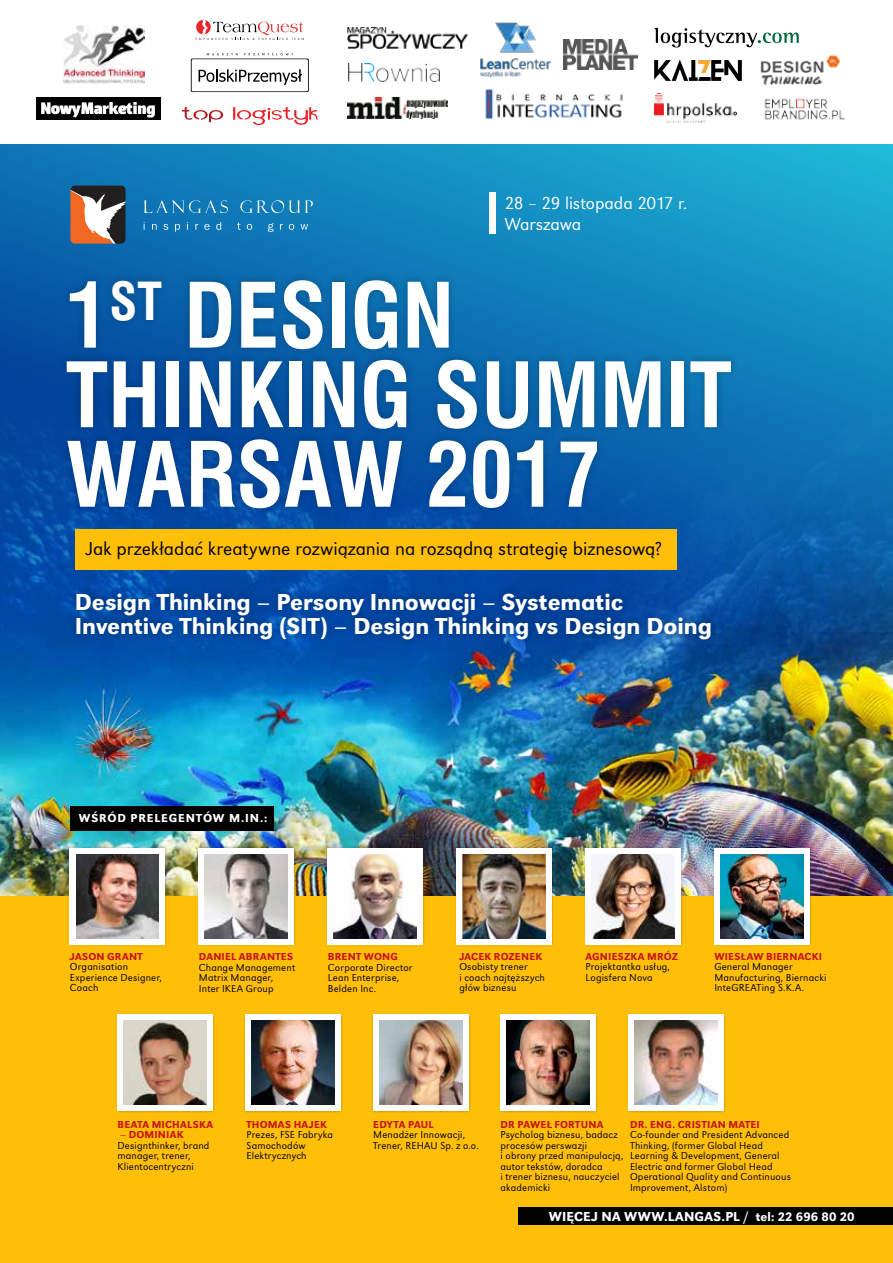
<style>
.page{position:relative;width:893px;height:1263px;background:#fff}
.page>*{position:absolute;margin:0;border:0;box-sizing:border-box;transform-origin:0 0}
.t1{font:700 82.5px/79.5px "Swis 721 Cn PL";color:#fff}
.t2{font:500 24px/24px "URW Grotesk TOT";letter-spacing:-.005em;color:#fff}
.t3{font:300 19.5px "URW Grotesk TOT";letter-spacing:-.005em;color:#000}
.t4{font:300 18px/21px "URW Grotesk TOT";letter-spacing:-.005em;color:#fff}
.t5{font:500 13.5px "URW Grotesk TOT";letter-spacing:.02em;color:#fff}
.t6{font:500 12px "URW Grotesk TOT";letter-spacing:.075em;color:#fff}
.t7{font:300 10.5px/10.5px "URW Grotesk TOT";letter-spacing:.015em;color:#000}
.t8{font:500 10.5px "URW Grotesk TOT";letter-spacing:.02em;color:#c61712}
.s1{font-size:12.75px}
</style>
<div class="page">
<img style="left:0;top:685px;width:893px;height:211px">
<img style="left:0;top:631px;width:893px;height:54px">
<svg style="left:0;top:144px;width:893px;height:487px;background:#0e77b6"></svg>
<div style="left:0;top:896px;width:893px;height:367px;background:#ffbe08"></div>
<div style="left:59px;top:272px;width:680px;height:244px;background:#000;opacity:.25"></div>
<div style="left:519px;top:1208px;width:374px;height:17px;background:#000"></div>
<div style="left:489px;top:192px;width:6px;height:41px;background:#fff"></div>
<svg style="left:70px;top:186px;width:56px;height:58px"></svg>
<svg style="left:144px;top:200px;width:84px;height:13px"></svg>
<svg style="left:240px;top:200px;width:73px;height:13px"></svg>
<svg style="left:152px;top:224px;width:5px;height:6px"></svg>
<svg style="left:163px;top:224px;width:5px;height:6px"></svg>
<svg style="left:175px;top:224px;width:5px;height:8px"></svg>
<svg style="left:195px;top:224px;width:3px;height:6px"></svg>
<svg style="left:204px;top:224px;width:6px;height:6px"></svg>
<svg style="left:216px;top:222px;width:5px;height:8px"></svg>
<svg style="left:237px;top:223px;width:4px;height:7px"></svg>
<svg style="left:247px;top:224px;width:5px;height:6px"></svg>
<svg style="left:268px;top:223px;width:6px;height:9px"></svg>
<svg style="left:280px;top:224px;width:3px;height:6px"></svg>
<svg style="left:289px;top:224px;width:5px;height:6px"></svg>
<svg style="left:300px;top:224px;width:8px;height:6px"></svg>
<svg style="left:654px;top:60px;width:88px;height:21px"></svg>
<img style="left:348px;top:97px;width:99px;height:22px">
<div style="left:69px;top:585px;width:649px;height:61px;background:#000;opacity:.37"></div>
<div style="left:75px;top:529px;width:601px;height:41px;background:#ffbe08"></div>
<img style="left:64px;top:26px;width:81px;height:58px">
<svg style="left:191px;top:53px;width:118px;height:39px"></svg>
<img style="left:348px;top:27px;width:120px;height:21px">
<img style="left:485px;top:89px;width:138px;height:30px">
<img style="left:480px;top:23px;width:71px;height:54px">
<svg style="left:654px;top:28px;width:145px;height:20px"></svg>
<div style="left:68px;top:846px;width:100px;height:100px;background:#000;opacity:.2"></div>
<div style="left:70px;top:848px;width:95px;height:96px;background:#fff"></div>
<img style="left:76px;top:854px;width:83px;height:84px">
<div style="left:197px;top:846px;width:100px;height:100px;background:#000;opacity:.2"></div>
<div style="left:199px;top:848px;width:95px;height:96px;background:#fff"></div>
<img style="left:205px;top:854px;width:83px;height:84px">
<div style="left:326px;top:846px;width:99px;height:100px;background:#000;opacity:.2"></div>
<div style="left:328px;top:848px;width:95px;height:96px;background:#fff"></div>
<img style="left:334px;top:854px;width:82px;height:84px">
<div style="left:499px;top:1013px;width:99px;height:100px;background:#000;opacity:.2"></div>
<div style="left:501px;top:1014px;width:95px;height:97px;background:#fff"></div>
<img style="left:507px;top:1021px;width:83px;height:84px">
<div style="left:627px;top:1013px;width:99px;height:100px;background:#e3a907"></div>
<div style="left:628px;top:1014px;width:96px;height:97px;background:#fff"></div>
<img style="left:635px;top:1021px;width:82px;height:84px">
<div style="left:455px;top:846px;width:99px;height:100px;background:#000;opacity:.2"></div>
<div style="left:457px;top:848px;width:95px;height:96px;background:#fff"></div>
<img style="left:463px;top:854px;width:83px;height:84px">
<div style="left:116px;top:1013px;width:99px;height:100px;background:#e3a907"></div>
<div style="left:117px;top:1014px;width:96px;height:97px;background:#fff"></div>
<img style="left:124px;top:1021px;width:83px;height:84px">
<div style="left:584px;top:846px;width:99px;height:100px;background:#000;opacity:.2"></div>
<div style="left:585px;top:848px;width:96px;height:96px;background:#fff"></div>
<img style="left:592px;top:854px;width:82px;height:84px">
<div style="left:713px;top:846px;width:99px;height:100px;background:#000;opacity:.2"></div>
<div style="left:714px;top:848px;width:96px;height:96px;background:#fff"></div>
<img style="left:720px;top:854px;width:83px;height:84px">
<div style="left:244px;top:1013px;width:99px;height:100px;background:#000;opacity:.2"></div>
<div style="left:245px;top:1014px;width:95px;height:97px;background:#fff"></div>
<img style="left:251px;top:1021px;width:83px;height:84px">
<div style="left:371px;top:1013px;width:100px;height:100px;background:#000;opacity:.2"></div>
<div style="left:373px;top:1014px;width:95px;height:97px;background:#fff"></div>
<img style="left:379px;top:1021px;width:83px;height:84px">
<div style="left:70px;top:806px;width:204px;height:24px;background:#000"></div>
<svg style="left:182px;top:107px;width:41px;height:15px"></svg>
<svg style="left:233px;top:107px;width:85px;height:18px"></svg>
<img style="left:348px;top:63px;width:92px;height:19px">
<img style="left:564px;top:40px;width:74px;height:29px">
<div style="left:36px;top:97px;width:124px;height:23px;background:#000"></div>
<svg style="left:41px;top:102px;width:114px;height:16px"></svg>
<svg style="left:196px;top:20px;width:108px;height:20px"></svg>
<img style="left:760px;top:55px;width:80px;height:30px">
<img style="left:764px;top:98px;width:81px;height:22px">
<img style="left:654px;top:94px;width:82px;height:28px">
<h3 class="t4" style="left:505px;top:192px;width:184px">28 – 29 listopada 2017 r.<br>Warszawa</h3>
<h1 class="t1" style="left:66px;top:276px;width:667px">1<sup>ST</sup> DESIGN<br>THINKING SUMMIT<br>WARSAW 2017</h1>
<h3 class="t3" style="left:86px;top:537px;width:577px">Jak przekładać kreatywne rozwiązania na rozsądną strategię biznesową?</h3>
<h2 class="t2" style="left:75px;top:590px;width:638px">Design Thinking – Persony Innowacji – Systematic<br>Inventive Thinking (SIT) – Design Thinking vs Design Doing</h2>
<p class="t6" style="left:79px;top:811px;width:190px">WŚRÓD PRELEGENTÓW M.IN.:</p>
<p class="t8" style="left:70px;top:950px;width:74px">JASON GRANT</p>
<p class="t7" style="left:70px;top:962px;width:94px">Organisation<br>Experience Designer,<br>Coach</p>
<p class="t8" style="left:199px;top:950px;width:96px">DANIEL ABRANTES</p>
<p class="t7" style="left:199px;top:962px;width:98px">Change Management<br>Matrix Manager,<br>Inter IKEA Group</p>
<p class="t8" style="left:328px;top:950px;width:72px">BRENT WONG</p>
<p class="t7" style="left:328px;top:962px;width:86px">Corporate Director<br>Lean Enterprise,<br>Belden Inc.</p>
<p class="t8" style="left:459px;top:950px;width:84px">JACEK ROZENEK</p>
<p class="t7" style="left:459px;top:962px;width:87px">Osobisty trener<br>i coach najtęższych głów biznesu</p>
<p class="t8" style="left:585px;top:950px;width:94px">AGNIESZKA MRÓZ</p>
<p class="t7" style="left:585px;top:962px;width:86px">Projektantka usług,<br>Logisfera Nova</p>
<p class="t8" style="left:714px;top:950px;width:109px">WIESŁAW BIERNACKI</p>
<p class="t7" style="left:714px;top:962px;width:114px">General Manager<br>Manufacturing, Biernacki<br>InteGREATing S.K.A.</p>
<p class="t8" style="left:118px;top:1118px;width:97px">BEATA MICHALSKA</p>
<p class="t8" style="left:120px;top:1128px;width:65px">– DOMINIAK</p>
<p class="t7" style="left:118px;top:1140px;width:93px">Designthinker, brand manager, trener,<br>Klientocentryczni</p>
<p class="t8" style="left:246px;top:1118px;width:82px">THOMAS HAJEK</p>
<p class="t7" style="left:246px;top:1129px;width:88px">Prezes, FSE Fabryka<br>Samochodów<br>Elektrycznych</p>
<p class="t8" style="left:373px;top:1118px;width:62px">EDYTA PAUL</p>
<p class="t7" style="left:373px;top:1129px;width:107px">Menadżer Innowacji,<br>Trener, REHAU Sp. z o.o.</p>
<p class="t8" style="left:500px;top:1118px;width:105px">DR PAWEŁ FORTUNA</p>
<p class="t7" style="left:500px;top:1129px;width:125px">Psycholog biznesu, badacz procesów perswazji<br>i obrony przed manipulacją, autor tekstów, doradca<br>i trener biznesu, nauczyciel akademicki</p>
<p class="t8" style="left:630px;top:1118px;width:131px">DR. ENG. CRISTIAN MATEI</p>
<p class="t7" style="left:630px;top:1129px;width:162px">Co-founder and President Advanced<br>Thinking, (former Global Head<br>Learning &amp; Development, General<br>Electric and former Global Head<br>Operational Quality and Continuous<br>Improvement, Alstom)</p>
<p class="t5" style="left:549px;top:1209px;width:307px">WIĘCEJ NA WWW.LANGAS.PL / <span class="s1">tel: 22 696 80 20</span></p>
</div>
